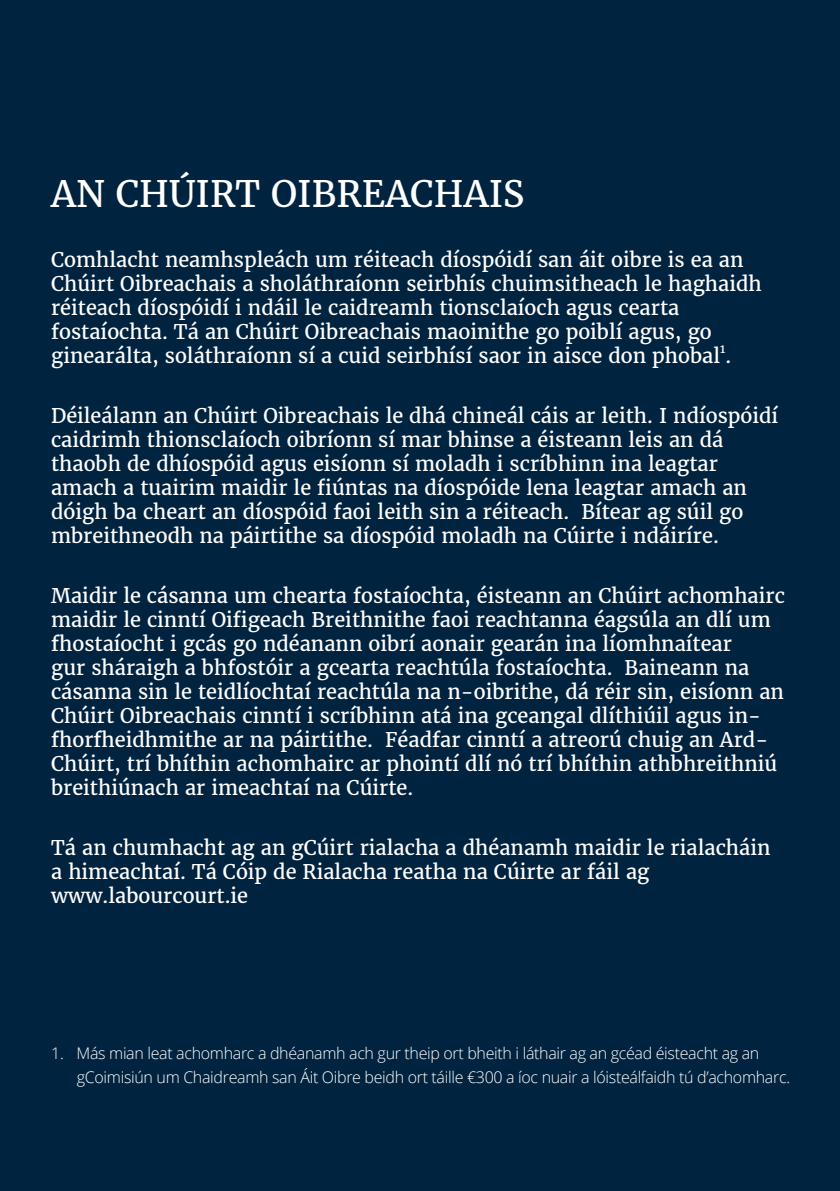
<style>
.page{position:relative;width:840px;height:1191px;background:#fff}
.page>*{position:absolute;margin:0;border:0;box-sizing:border-box;transform-origin:0 0}
.H1{font:36px "Merriweather";color:#fff}
.Paragraph{font:20px/24px "Merriweather";color:#fff}
.Footnote{font:300 16px/24px "Open Sans";letter-spacing:-.02em;color:#fff}
.Paragraph-2{font:12px "Merriweather";color:#fff}
</style>
<div class="page">
<div style="left:0;top:0;width:839px;height:1191px;background:#002340"></div>
<p class="H1" style="left:51px;top:172px;width:475px">AN CHÚIRT OIBREACHAIS</p>
<p class="Paragraph" style="left:51px;top:248px;width:711px">Comhlacht neamhspleách um réiteach díospóidí san áit oibre is ea an Chúirt Oibreachais a sholáthraíonn seirbhís chuimsitheach le haghaidh réiteach díospóidí i ndáil le caidreamh tionsclaíoch agus cearta fostaíochta. Tá an Chúirt Oibreachais maoinithe go poiblí agus, go ginearálta, soláthraíonn sí a cuid seirbhísí saor in aisce don phobal .</p>
<p class="Paragraph-2" style="left:719px;top:341px;width:7px">1</p>
<p class="Paragraph" style="left:51px;top:404px;width:728px">Déileálann an Chúirt Oibreachais le dhá chineál cáis ar leith. I ndíospóidí caidrimh thionsclaíoch oibríonn sí mar bhinse a éisteann leis an dá thaobh de dhíospóid agus eisíonn sí moladh i scríbhinn ina leagtar amach a tuairim maidir le fiúntas na díospóide lena leagtar amach an dóigh ba cheart an díospóid faoi leith sin a réiteach. Bítear ag súil go mbreithneodh na páirtithe sa díospóid moladh na Cúirte i ndáiríre.</p>
<p class="Paragraph" style="left:51px;top:584px;width:735px">Maidir le cásanna um chearta fostaíochta, éisteann an Chúirt achomhairc maidir le cinntí Oifigeach Breithnithe faoi reachtanna éagsúla an dlí um fhostaíocht i gcás go ndéanann oibrí aonair gearán ina líomhnaítear<br>gur sháraigh a bhfostóir a gcearta reachtúla fostaíochta. Baineann na cásanna sin le teidlíochtaí reachtúla na n-oibrithe, dá réir sin, eisíonn an Chúirt Oibreachais cinntí i scríbhinn atá ina gceangal dlíthiúil agus in&shy;fhorfheidhmithe ar na páirtithe. Féadfar cinntí a atreorú chuig an Ard-Chúirt, trí bhíthin achomhairc ar phointí dlí nó trí bhíthin athbhreithniú breithiúnach ar imeachtaí na Cúirte.</p>
<p class="Paragraph" style="left:51px;top:836px;width:720px">Tá an chumhacht ag an gCúirt rialacha a dhéanamh maidir le rialacháin a himeachtaí. Tá Cóip de Rialacha reatha na Cúirte ar fáil ag www.labourcourt.ie</p>
<p class="Footnote" style="left:77px;top:1041px;width:714px;text-indent:-26px">1. Más mian leat achomharc a dhéanamh ach gur theip ort bheith i láthair ag an gcéad éisteacht ag an gCoimisiún um Chaidreamh san Áit Oibre beidh ort táille €300 a íoc nuair a lóisteálfaidh tú d’achomharc.</p>
</div>
